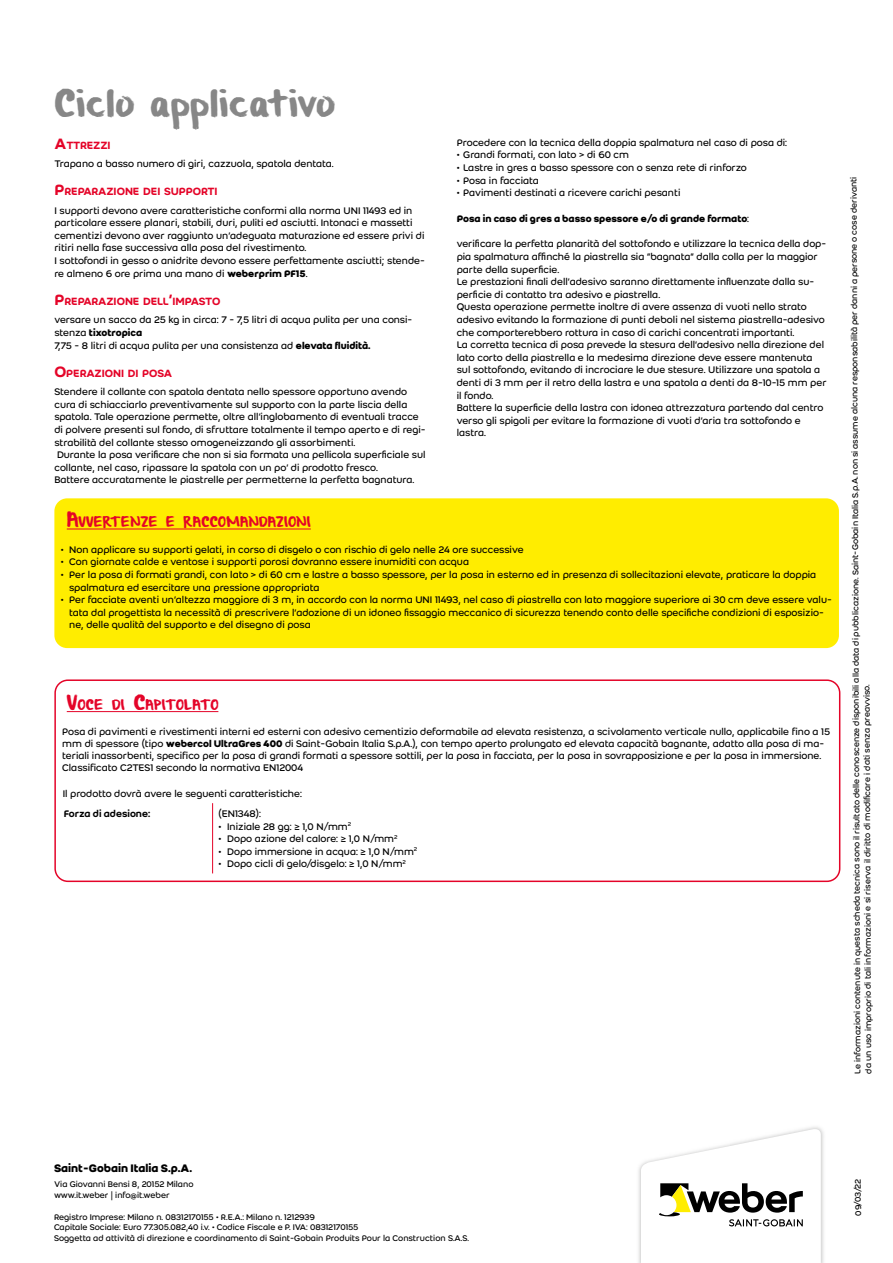
<style>
.page{position:relative;width:893px;height:1263px;background:#fff}
.page>*{position:absolute;margin:0;border:0;box-sizing:border-box;transform-origin:0 0}
.t1{font:30px "Weber Brush";letter-spacing:.015em;color:#878787}
.t2{font:700 12px "Weber";color:#000}
.t3{font:500 11.55px "Weber";letter-spacing:-.015em;color:#e40428}
.t4{font:11.55px "Weber Brush";letter-spacing:.015em;color:#e40428}
.t5{font:10.5px/12.6px "Weber";color:#000}
.t6{font:700 10.5px "Weber";color:#000}
.t7{font:500 10.5px "Weber";color:#000}
.t8{font:9px/10.8px "Weber";letter-spacing:-.005em;color:#000}
.s1{font-size:16.5px}
.s2{font-weight:700}
.s3{font-weight:400}
</style>
<div class="page">
<img style="left:638px;top:1127px;width:186px;height:136px">
<svg style="left:641px;top:1128px;width:180px;height:135px"></svg>
<div style="left:54px;top:498px;width:785px;height:150px;background:#ffed00;border-radius:13px"></div>
<hr style="left:67px;top:529px;width:244px;height:1px;background:#e40428">
<hr style="left:67px;top:711px;width:151px;height:1px;background:#e40428">
<hr style="left:212px;top:803px;width:1px;height:70px;background:#e40428">
<div style="left:54px;top:679px;width:786px;height:203px;border:2px solid #e40428;border-radius:13px"></div>
<h1 class="t1" style="left:54px;top:89px;width:282px">Ciclo applicativo</h1>
<p class="t3" style="left:54px;top:136px;width:58px"><span class="s1">A</span>TTREZZI</p>
<p class="t5" style="left:54px;top:157px;width:281px">Trapano a basso numero di giri, cazzuola, spatola dentata.</p>
<p class="t3" style="left:54px;top:183px;width:165px"><span class="s1">P</span>REPARAZIONE DEI SUPPORTI</p>
<p class="t5" style="left:54px;top:204px;width:372px">I supporti devono avere caratteristiche conformi alla norma UNI 11493 ed in particolare essere planari, stabili, duri, puliti ed asciutti. Intonaci e massetti cementizi devono aver raggiunto un’adeguata maturazione ed essere privi di ritiri nella fase successiva alla posa del rivestimento.<br>I sottofondi in gesso o anidrite devono essere perfettamente asciutti; stende&shy;re almeno 6 ore prima una mano di <span class="s2">weberprim PF15</span>.</p>
<p class="t3" style="left:54px;top:293px;width:167px"><span class="s1">P</span>REPARAZIONE DELL<span class="s1">’</span>IMPASTO</p>
<p class="t5" style="left:54px;top:313px;width:359px">versare un sacco da 25 kg in circa: 7 - 7,5 litri di acqua pulita per una consi&shy;stenza <span class="s2">tixotropica<br></span>7,75 - 8 litri di acqua pulita per una consistenza ad <span class="s2">elevata fluidità.</span></p>
<p class="t3" style="left:54px;top:365px;width:119px"><span class="s1">O</span>PERAZIONI DI POSA</p>
<p class="t5" style="left:54px;top:385px;width:373px">Stendere il collante con spatola dentata nello spessore opportuno avendo cura di schiacciarlo preventivamente sul supporto con la parte liscia della spatola. Tale operazione permette, oltre all’inglobamento di eventuali tracce di polvere presenti sul fondo, di sfruttare totalmente il tempo aperto e di regi&shy;strabilità del collante stesso omogeneizzando gli assorbimenti.<br>Durante la posa verificare che non si sia formata una pellicola superficiale sul collante, nel caso, ripassare la spatola con un po’ di prodotto fresco.<br>Battere accuratamente le piastrelle per permetterne la perfetta bagnatura.</p>
<p class="t5" style="left:457px;top:136px;width:332px">Procedere con la tecnica della doppia spalmatura nel caso di posa di:</p>
<p class="t5" style="left:457px;top:149px;width:174px">• Grandi formati, con lato &gt; di 60 cm</p>
<p class="t5" style="left:457px;top:161px;width:292px">• Lastre in gres a basso spessore con o senza rete di rinforzo</p>
<p class="t5" style="left:457px;top:174px;width:84px">• Posa in facciata</p>
<p class="t5" style="left:457px;top:186px;width:225px">• Pavimenti destinati a ricevere carichi pesanti</p>
<p class="t6" style="left:457px;top:211px;width:294px">Posa in caso di gres a basso spessore e/o di grande formato<span class="s3">:</span></p>
<p class="t5" style="left:457px;top:238px;width:371px">verificare la perfetta planarità del sottofondo e utilizzare la tecnica della dop&shy;pia spalmatura affinché la piastrella sia “bagnata” dalla colla per la maggior parte della superficie.<br>Le prestazioni finali dell’adesivo saranno direttamente influenzate dalla su&shy;perficie di contatto tra adesivo e piastrella.<br>Questa operazione permette inoltre di avere assenza di vuoti nello strato adesivo evitando la formazione di punti deboli nel sistema piastrella-adesivo che comporterebbero rottura in caso di carichi concentrati importanti.<br>La corretta tecnica di posa prevede la stesura dell’adesivo nella direzione del lato corto della piastrella e la medesima direzione deve essere mantenuta sul sottofondo, evitando di incrociare le due stesure. Utilizzare una spatola a denti di 3 mm per il retro della lastra e una spatola a denti da 8-10-15 mm per il fondo.<br>Battere la superficie della lastra con idonea attrezzatura partendo dal centro verso gli spigoli per evitare la formazione di vuoti d’aria tra sottofondo e lastra.</p>
<p class="t4" style="left:67px;top:517px;width:246px"><span class="s1">A</span>VVERTENZE E RACCOMANDAZIONI</p>
<p class="t5" style="left:61px;top:543px;width:464px">• Non applicare su supporti gelati, in corso di disgelo o con rischio di gelo nelle 24 ore successive</p>
<p class="t5" style="left:61px;top:555px;width:410px">• Con giornate calde e ventose i supporti porosi dovranno essere inumiditi con acqua</p>
<p class="t5" style="left:69px;top:568px;width:749px;text-indent:-9px">• Per la posa di formati grandi, con lato &gt; di 60 cm e lastre a basso spessore, per la posa in esterno ed in presenza di sollecitazioni elevate, praticare la doppia spalmatura ed esercitare una pressione appropriata</p>
<p class="t5" style="left:69px;top:593px;width:764px;text-indent:-9px">• Per facciate aventi un’altezza maggiore di 3 m, in accordo con la norma UNI 11493, nel caso di piastrella con lato maggiore superiore ai 30 cm deve essere valu&shy;tata dal progettista la necessità di prescrivere l’adozione di un idoneo fissaggio meccanico di sicurezza tenendo conto delle specifiche condizioni di esposizio&shy;ne, delle qualità del supporto e del disegno di posa</p>
<p class="t4" style="left:67px;top:699px;width:153px"><span class="s1">V</span>OCE DI <span class="s1">C</span>APITOLATO</p>
<p class="t5" style="left:62px;top:725px;width:769px;line-height:12px">Posa di pavimenti e rivestimenti interni ed esterni con adesivo cementizio deformabile ad elevata resistenza, a scivolamento verticale nullo, applicabile fino a 15 mm di spessore (tipo <span class="s2">webercol UltraGres 400</span> di Saint-Gobain Italia S.p.A.), con tempo aperto prolungato ed elevata capacità bagnante, adatto alla posa di ma&shy;teriali inassorbenti, specifico per la posa di grandi formati a spessore sottili, per la posa in facciata, per la posa in sovrapposizione e per la posa in immersione.<br>Classificato C2TES1 secondo la normativa EN12004</p>
<p class="t5" style="left:63px;top:787px;width:241px">Il prodotto dovrà avere le seguenti caratteristiche:</p>
<p class="t7" style="left:64px;top:806px;width:88px">Forza di adesione:</p>
<p class="t5" style="left:219px;top:807px;width:44px">(EN1348):</p>
<p class="t5" style="left:219px;top:820px;width:134px">• Iniziale 28 gg: ≥ 1,0 N/mm<sup>2</sup></p>
<p class="t5" style="left:219px;top:832px;width:180px">• Dopo azione del calore: ≥ 1,0 N/mm<sup>2</sup></p>
<p class="t5" style="left:219px;top:845px;width:200px">• Dopo immersione in acqua: ≥ 1,0 N/mm<sup>2</sup></p>
<p class="t5" style="left:219px;top:857px;width:189px">• Dopo cicli di gelo/disgelo: ≥ 1,0 N/mm<sup>2</sup></p>
<p class="t8" style="left:850px;top:1074px;width:899px;line-height:11.9px;rotate:-90deg">Le informazioni contenute in questa scheda tecnica sono il risultato delle conoscenze disponibili alla data di pubblicazione. Saint-Gobain Italia S.p.A. non si assume alcuna responsabilità per danni a persone o cose derivanti da un uso improprio di tali informazioni e si riserva il diritto di modificare i dati senza preavviso.</p>
<p class="t2" style="left:54px;top:1159px;width:140px">Saint-Gobain Italia S.p.A.</p>
<p class="t8" style="left:54px;top:1179px;width:141px">Via Giovanni Bensi 8, 20152 Milano www.it.weber | info@it.weber</p>
<p class="t8" style="left:54px;top:1211px;width:417px">Registro Imprese: Milano n. 08312170155 • R.E.A.: Milano n. 1212939<br>Capitale Sociale: Euro 77.305.082,40 i.v. • Codice Fiscale e P. IVA: 08312170155<br>Soggetta ad attività di direzione e coordinamento di Saint-Gobain Produits Pour la Construction S.A.S.</p>
<p class="t8" style="left:852px;top:1215px;width:39px;rotate:-90deg">09/03/22</p>
</div>
